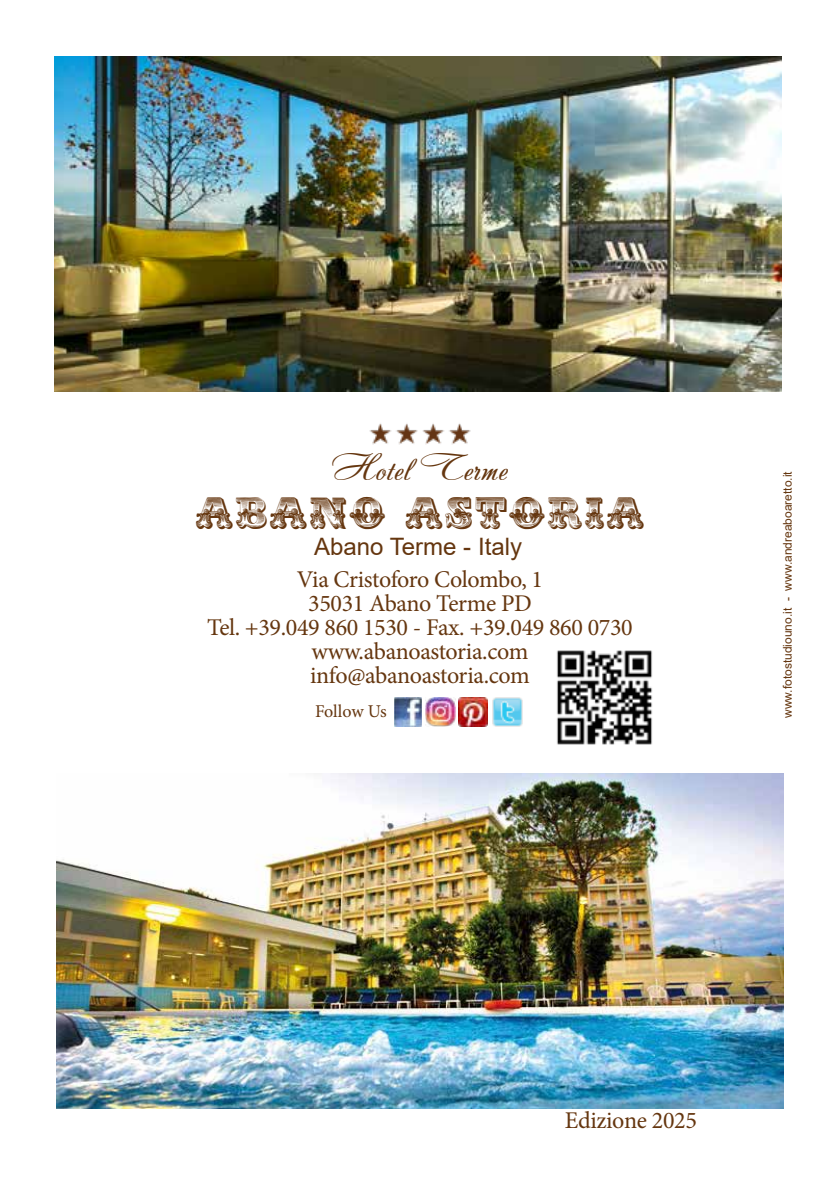
<style>
.page{position:relative;width:840px;height:1191px;background:#fff}
.page>*{position:absolute;margin:0;border:0;box-sizing:border-box;transform-origin:0 0}
.t1{font:36px "Romantiques";color:#65360f}
.t2{font:36px "Andantinoscript";color:#65360f}
.t3{font:24px/24px "Minion Pro";letter-spacing:-.015em;color:#65360f;text-align:center}
.t4{font:24px "Arial";color:#65360f}
.t5{font:18px "Minion Pro";letter-spacing:-.01em;color:#65360f}
.t6{font:12px "Arial";color:#65360f}
</style>
<div class="page">
<img style="left:57px;top:773px;width:725px;height:335px">
<img style="left:55px;top:57px;width:725px;height:334px">
<img style="left:369px;top:423px;width:102px;height:22px">
<img style="left:556px;top:650px;width:97px;height:95px">
<img style="left:394px;top:697px;width:27px;height:29px">
<img style="left:425px;top:697px;width:30px;height:29px">
<img style="left:458px;top:697px;width:29px;height:29px">
<img style="left:492px;top:697px;width:30px;height:29px">
<h1 class="t2" style="left:331px;top:444px;width:178px">Hotel Terme</h1>
<h1 class="t1" style="left:195px;top:497px;width:451px">ABANO ASTORIA</h1>
<p class="t4" style="left:314px;top:530px;width:209px">Abano Terme - Italy</p>
<p class="t3" style="left:207px;top:568px;width:427px">Via Cristoforo Colombo, 1<br>35031 Abano Terme PD<br>Tel. +39.049 860 1530 - Fax. +39.049 860 0730 www.abanoastoria.com info@abanoastoria.com</p>
<p class="t5" style="left:315px;top:699px;width:73px">Follow Us</p>
<p class="t6" style="left:779px;top:718px;width:248px;rotate:-90deg">www.fotostudiouno.it - www.andreaboaretto.it</p>
<p class="t3" style="left:564px;top:1108px;width:134px">Edizione 2025</p>
</div>
